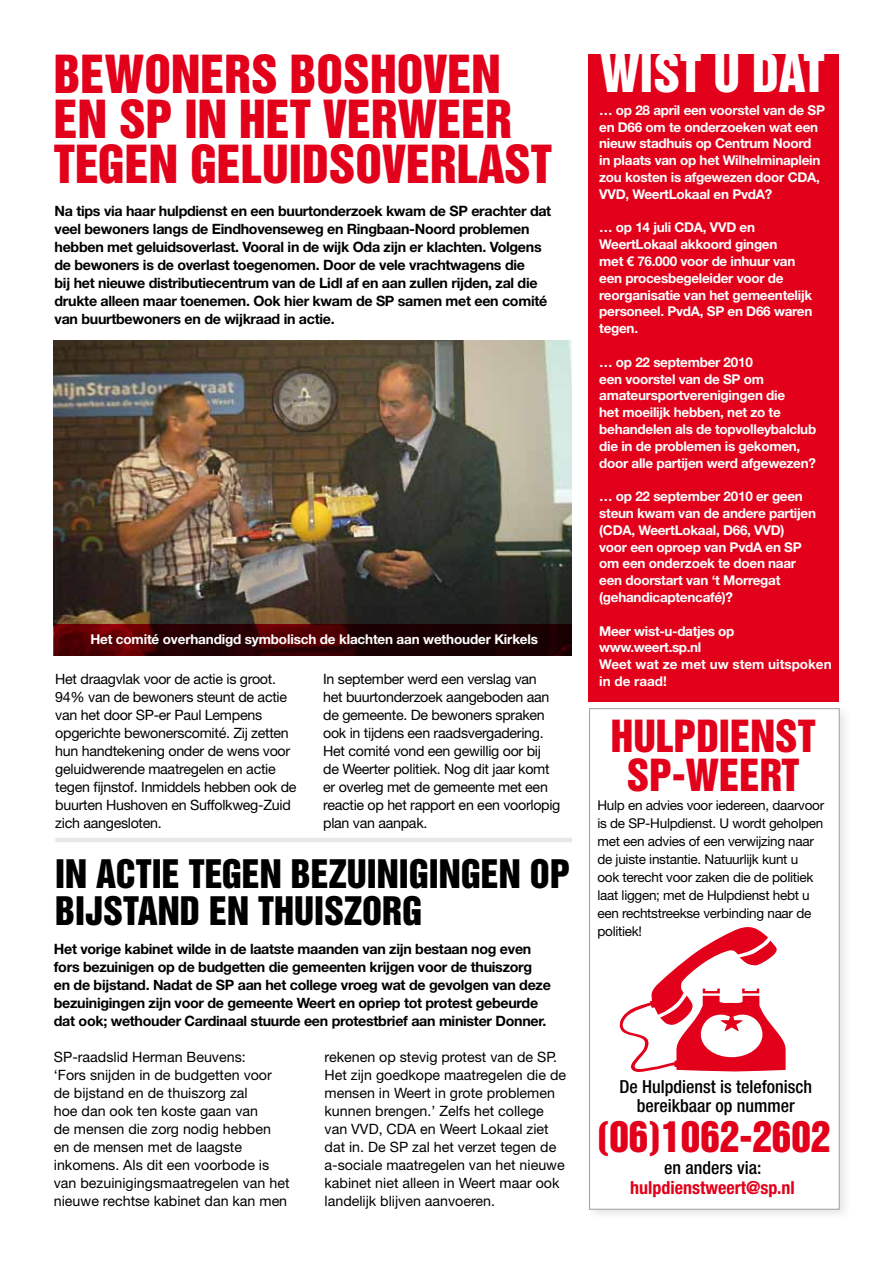
<style>
.page{position:relative;width:893px;height:1263px;background:#fff}
.page>*{position:absolute;margin:0;border:0;box-sizing:border-box;transform-origin:0 0}
.t1{font:48px/45px "Helvetica Inserat LT Std";color:#e2001a}
.t2{font:48px "Helvetica Inserat LT Std";color:#fff}
.t3{font:40.5px/39px "Helvetica Inserat LT Std";color:#e2001a;text-align:center}
.t4{font:39px "Helvetica Inserat LT Std";color:#e2001a}
.t5{font:36px/37.5px "Helvetica Inserat LT Std";color:#000}
.t6{font:500 condensed 18px/19.5px "Helvetica Neue LT Std";color:#000;text-align:center}
.t7{font:700 condensed 18px "Helvetica Neue LT Std";color:#e2001a}
.t8{font:700 14.25px/18px "Helvetica Neue LT Std";letter-spacing:-.02em;color:#000}
.t9{font:14.25px/18px "Helvetica Neue LT Std";letter-spacing:-.02em;color:#000}
.t10{font:14.25px/18px "Helvetica Neue LT Std";color:#000}
.t11{font:700 13.5px/16.8px "Helvetica Neue LT Std";letter-spacing:-.02em;color:#fff}
.t12{font:13.5px/18px "Helvetica Neue LT Std";letter-spacing:-.02em;color:#000}
.t13{font:700 13.5px/16.8px "Helvetica Neue LT Std";color:#fff}
</style>
<div class="page">
<img style="left:54px;top:340px;width:517px;height:285px">
<div style="left:589px;top:54px;width:250px;height:648px;background:#e2001a"></div>
<hr style="left:55px;top:838px;width:517px;height:4px;background:#e9e9ea">
<svg style="left:54px;top:625px;width:517px;height:31px;background:#320003"></svg>
<div style="left:585px;top:704px;width:267px;height:518px;background:#000;opacity:.1"></div>
<div style="left:589px;top:708px;width:250px;height:501px;background:#fff;border:1px solid #9c9e9f"></div>
<svg style="left:619px;top:927px;width:167px;height:145px"></svg>
<h1 class="t1" style="left:54px;top:53px;width:449px;text-indent:147px">ERS BOSHOVEN<br>EN SP IN HET VERWEER<br>TEGEN GELUIDSOVERLAST</h1>
<h1 class="t1" style="left:54px;top:53px;width:83px">BEWON</h1>
<p class="t8" style="left:55px;top:202px;width:498px">Na tips via haar hulpdienst en een buurtonderzoek kwam de SP erachter dat veel bewoners langs de Eindhovenseweg en Ringbaan-Noord problemen hebben met geluidsoverlast. Vooral in de wijk Oda zijn er klachten. Volgens de bewoners is de overlast toegenomen. Door de vele vrachtwagens die<br>bij het nieuwe distributiecentrum van de Lidl af en aan zullen rijden, zal die drukte alleen maar toenemen. Ook hier kwam de SP samen met een comité van buurtbewoners en de wijkraad in actie.</p>
<p class="t11" style="left:90px;top:630px;width:449px">Het comité overhandigd symbolisch de klachten aan wethouder Kirkels</p>
<p class="t9" style="left:55px;top:670px;width:243px">Het draagvlak voor de actie is groot.<br>94% van de bewoners steunt de actie van het door SP-er Paul Lempens opgerichte bewonerscomité. Zij zetten hun handtekening onder de wens voor geluidwerende maatregelen en actie tegen fijnstof. Inmiddels hebben ook de buurten Hushoven en Suffolkweg-Zuid zich aangesloten.</p>
<p class="t9" style="left:323px;top:670px;width:239px">In september werd een verslag van<br>het buurtonderzoek aangeboden aan de gemeente. De bewoners spraken ook in tijdens een raadsvergadering.<br>Het comité vond een gewillig oor bij<br>de Weerter politiek. Nog dit jaar komt er overleg met de gemeente met een reactie op het rapport en een voorlopig plan van aanpak.</p>
<h3 class="t5" style="left:55px;top:856px;width:516px">IN ACTIE TEGEN BEZUINIGINGEN OP<br>BIJSTAN</h3>
<h3 class="t5" style="left:180px;top:893px;width:165px">D EN THUISZORG</h3>
<p class="t8" style="left:54px;top:940px;width:499px">Het vorige kabinet wilde in de laatste maanden van zijn bestaan nog even fors bezuinigen op de budgetten die gemeenten krijgen voor de thuiszorg en de bijstand. Nadat de SP aan het college vroeg wat de gevolgen van deze bezuinigingen zijn voor de gemeente Weert en opriep tot protest gebeurde dat ook; wethouder Cardinaal stuurde een protestbrief aan minister Donner.</p>
<p class="t10" style="left:54px;top:1048px;width:237px">SP-raadslid Herman Beuvens:<br>‘Fors snijden in de budgetten voor de bijstand en de thuiszorg zal<br>hoe dan ook ten koste gaan van<br>de mensen die zorg nodig hebben en de mensen met de laagste inkomens. Als dit een voorbode is van bezuinigingsmaatregelen van het nieuwe rechtse kabinet dan kan men</p>
<p class="t10" style="left:325px;top:1048px;width:243px">rekenen op stevig protest van de SP.<br>Het zijn goedkope maatregelen die de mensen in Weert in grote problemen kunnen brengen.’ Zelfs het college van VVD, CDA en Weert Lokaal ziet dat in. De SP zal het verzet tegen de a-sociale maatregelen van het nieuwe kabinet niet alleen in Weert maar ook landelijk blijven aanvoeren.</p>
<h1 class="t2" style="left:600px;top:45px;width:203px">WIST U DAT</h1>
<p class="t11" style="left:599px;top:101px;width:227px">… op 28 april een voorstel van de SP en D66 om te onderzoeken wat een nieuw stadhuis op Centrum Noord in plaats van op het Wilhelminaplein zou kosten is afgewezen door CDA,<br>VVD, WeertLokaal en PvdA?</p>
<p class="t11" style="left:599px;top:219px;width:215px">… op 14 juli CDA, VVD en<br>WeertLokaal akkoord gingen<br>met € 76.000 voor de inhuur van een procesbegeleider voor de reorganisatie van het gemeentelijk personeel. PvdA, SP en D66 waren tegen.</p>
<p class="t11" style="left:599px;top:353px;width:219px">… op 22 september 2010<br>een voorstel van de SP om amateursportverenigingen die<br>het moeilijk hebben, net zo te behandelen als de topvolleybalclub die in de problemen is gekomen, door alle partijen werd afgewezen?</p>
<p class="t11" style="left:599px;top:488px;width:218px">… op 22 september 2010 er geen steun kwam van de andere partijen (CDA, WeertLokaal, D66, VVD)<br>voor een oproep van PvdA en SP om een onderzoek te doen naar een doorstart van ‘t Morregat (gehandicaptencafé)?</p>
<p class="t13" style="left:599px;top:622px;width:234px">Meer wist-u-datjes op www.weert.sp.nl<br>Weet wat ze met uw stem uitspoken in de raad!</p>
<h2 class="t3" style="left:611px;top:718px;width:169px">HULPDIENST<br>SP-WEERT</h2>
<p class="t12" style="left:597px;top:796px;width:228px">Hulp en advies voor iedereen, daarvoor is de SP-Hulpdienst. U wordt geholpen met een advies of een verwijzing naar de juiste instantie. Natuurlijk kunt u<br>ook terecht voor zaken die de politiek laat liggen; met de Hulpdienst hebt u een rechtstreekse verbinding naar de politiek!</p>
<h3 class="t6" style="left:620px;top:1076px;width:194px">De Hulpdienst is telefonisch bereikbaar op nummer</h3>
<h3 class="t4" style="left:596px;top:1113px;width:235px">(06)1062-2602</h3>
<h3 class="t6" style="left:664px;top:1158px;width:99px">en anders via:</h3>
<h3 class="t7" style="left:630px;top:1176px;width:166px">hulpdienstweert@sp.nl</h3>
</div>
